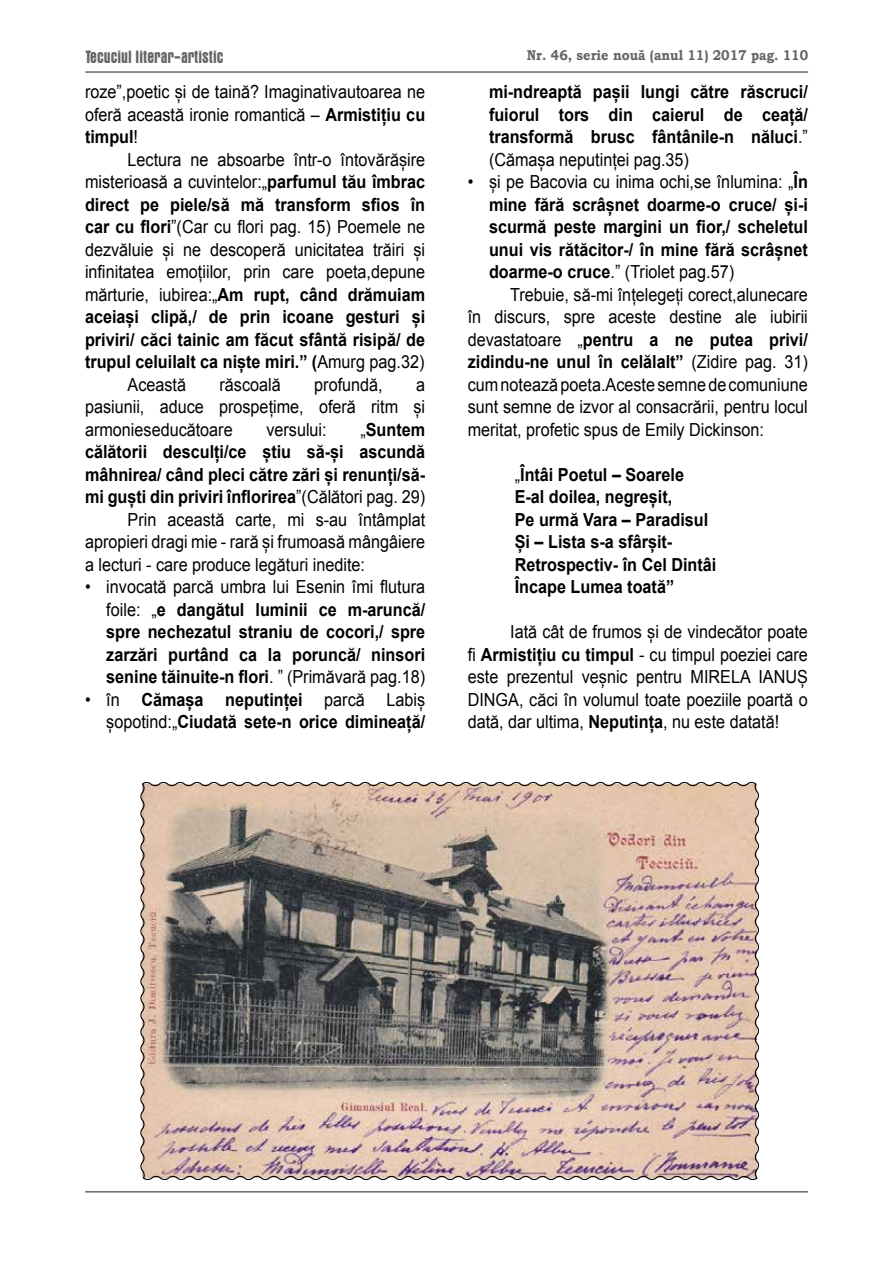
<style>
.page{position:relative;width:893px;height:1263px;background:#fff}
.page>*{position:absolute;margin:0;border:0;box-sizing:border-box;transform-origin:0 0}
.t1{font:700 18px/22.5px "Arial";color:#000;text-align:justify;scale:.9 1}
.t2{font:18px/22.5px "Arial";color:#000;text-align:justify;scale:.9 1}
.t3{font:700 condensed 18px "Aurora BT";color:#646569;scale:.9 1}
.t4{font:700 14.25px "Bookman Old Style";color:#646569;scale:.9 1}
.s1{font-weight:700}
.s2{font-weight:400}
</style>
<div class="page">
<hr style="left:85px;top:71px;width:723px;height:2px;background:#646569">
<hr style="left:85px;top:1191px;width:723px;height:1px;background:#646569">
<img style="left:140px;top:782px;width:619px;height:398px">
<p class="t3" style="left:85px;top:47px;width:155px">Tecuciul literar-artistic</p>
<p class="t4" style="left:527px;top:45px;width:314px">Nr. 46, serie nouă (anul 11) 2017 pag. 110</p>
<p class="t2" style="left:85px;top:81px;width:379px">roze”,poetic și de taină? Imaginativautoarea ne oferă această ironie romantică – <span class="s1">Armistițiu cu timpul</span>!</p>
<p class="t2" style="left:128px;top:148px;width:332px">Lectura ne absoarbe într-o întovărășire</p>
<p class="t2" style="left:85px;top:171px;width:379px">misterioasă a cuvintelor:„<span class="s1">parfumul tău îmbrac</span></p>
<p class="t1" style="left:85px;top:194px;width:379px">direct pe piele/să mă transform sfios în</p>
<p class="t2" style="left:85px;top:216px;width:379px"><span class="s1">car cu flori</span>”(Car cu flori pag. 15) Poemele ne</p>
<p class="t2" style="left:85px;top:238px;width:379px">dezvăluie și ne descoperă unicitatea trăiri și</p>
<p class="t2" style="left:85px;top:261px;width:379px">infinitatea emoțiilor, prin care poeta,depune</p>
<p class="t1" style="left:85px;top:284px;width:379px"><span class="s2">mărturie, iubirea:„</span>Am rupt, când drămuiam</p>
<p class="t1" style="left:85px;top:306px;width:379px">aceiași clipă,/ de prin icoane gesturi și</p>
<p class="t1" style="left:85px;top:329px;width:379px">priviri/ căci tainic am făcut sfântă risipă/ de</p>
<p class="t1" style="left:85px;top:351px;width:379px">trupul celuilalt ca niște miri.” (<span class="s2">Amurg pag.32)</span></p>
<p class="t2" style="left:128px;top:373px;width:67px">Această</p>
<p class="t2" style="left:220px;top:373px;width:70px">răscoală</p>
<p class="t2" style="left:314px;top:373px;width:78px">profundă,</p>
<p class="t1" style="left:489px;top:81px;width:356px">mi-ndreaptă pașii lungi către răscruci/ fuiorul tors din caierul de ceață/ transformă brusc fântânile-n năluci<span class="s2">.” (Cămașa neputinței pag.35)</span></p>
<p class="t1" style="left:489px;top:171px;width:356px;text-indent:-21px"><span class="s2">• și pe Bacovia cu inima ochi,se înlumina: „</span>În mine fără scrâșnet doarme-o cruce/ și-i scurmă peste margini un fior,/ scheletul unui vis rătăcitor-/ în mine fără scrâșnet doarme-o cruce<span class="s2">.” (Triolet pag.57)</span></p>
<p class="t2" style="left:468px;top:283px;width:379px;text-indent:43px">Trebuie, să-mi înțelegeți corect,alunecare în discurs, spre aceste destine ale iubirii devastatoare „<span class="s1">pentru a ne putea privi/ zidindu‑ne unul în celălalt”</span> (Zidire pag. 31) cum notează poeta.Aceste semne de comuniune sunt semne de izvor al consacrării, pentru locul meritat, profetic spus de Emily Dickinson:</p>
<p class="t1" style="left:515px;top:464px;width:226px;text-align:left"><span class="s2">„</span>Întâi Poetul – Soarele<br>E-al doilea, negreșit,<br>Pe urmă Vara – Paradisul<br>Și – Lista s-a sfârșit-<br>Retrospectiv- în Cel Dintâi<br>Încape Lumea toată”</p>
<p class="t2" style="left:468px;top:621px;width:379px;text-indent:43px">Iată cât de frumos și de vindecător poate fi <span class="s1">Armistițiu cu timpul</span> - cu timpul poeziei care este prezentul veșnic pentru MIRELA IANUȘ DINGA, căci în volumul toate poeziile poartă o dată, dar ultima, <span class="s1">Neputința</span>, nu este datată!</p>
<p class="t2" style="left:85px;top:373px;width:379px;text-indent:331px">a pasiunii, aduce prospețime, oferă ritm și armonieseducătoare</p>
<p class="t2" style="left:266px;top:418px;width:69px">versului:</p>
<p class="t1" style="left:360px;top:419px;width:73px"><span class="s2">„</span>Suntem</p>
<p class="t1" style="left:85px;top:441px;width:379px">călătorii desculți/ce știu să-și ascundă</p>
<p class="t1" style="left:85px;top:464px;width:379px">mâhnirea/ când pleci către zări și renunți/să-</p>
<p class="t1" style="left:85px;top:486px;width:379px">mi guști din priviri înflorirea<span class="s2">”(Călători pag. 29)</span></p>
<p class="t2" style="left:128px;top:508px;width:332px">Prin această carte, mi s-au întâmplat</p>
<p class="t2" style="left:85px;top:531px;width:379px">apropieri dragi mie - rară și frumoasă mângâiere</p>
<p class="t2" style="left:85px;top:553px;width:313px">a lecturi - care produce legături inedite:</p>
<p class="t1" style="left:106px;top:576px;width:356px;text-indent:-21px"><span class="s2">• invocată parcă umbra lui Esenin îmi flutura foile: „</span>e dangătul luminii ce m-aruncă/ spre nechezatul straniu de cocori,/ spre zarzări purtând ca la poruncă/ ninsori senine tăinuite-n flori<span class="s2">. ” (Primăvară pag.18)</span></p>
<p class="t1" style="left:85px;top:689px;width:379px;text-align:right"><span class="s2">• în</span> Cămașa neputinței <span class="s2">parcă Labiș șopotind:„</span>Ciudată sete-n orice dimineață/</p>
</div>
